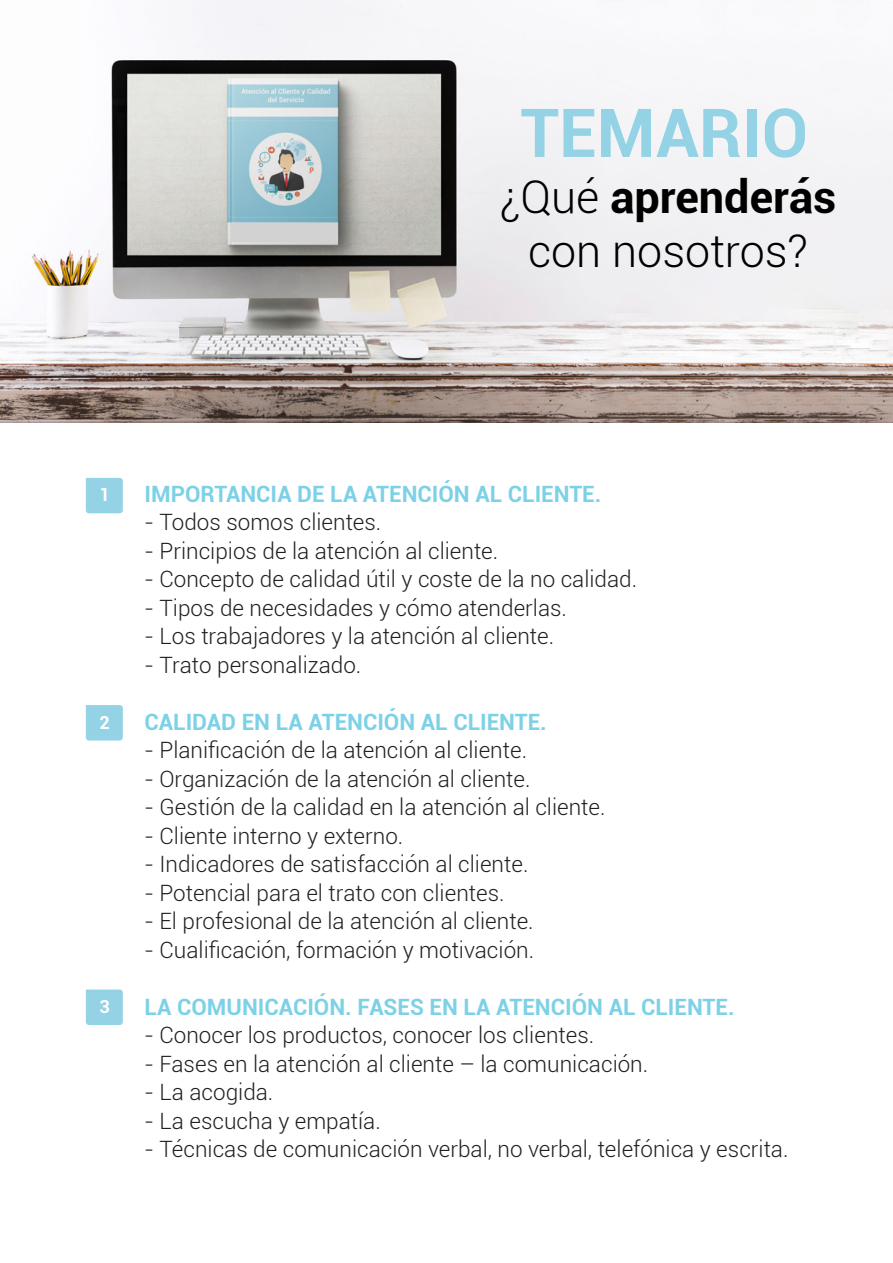
<style>
.page{position:relative;width:893px;height:1263px;background:#fff}
.page>*{position:absolute;margin:0;border:0;box-sizing:border-box;transform-origin:0 0}
.t1{font:700 67.5px "Roboto";color:#93d3e5}
.t2{font:700 45px "Roboto";color:#000}
.t3{font:300 45px "Roboto";color:#000}
.t4{font:300 22.5px "Roboto";color:#231f20}
.t5{font:700 22.5px "Roboto";color:#7dd1e7}
.t6{font:700 18px "Roboto";color:#fff}
.s1{font-weight:300}
</style>
<div class="page">
<svg style="left:86px;top:478px;width:37px;height:35px"></svg>
<svg style="left:86px;top:705px;width:37px;height:35px"></svg>
<svg style="left:86px;top:989px;width:37px;height:36px"></svg>
<img style="left:0;top:0;width:893px;height:422px">
<div style="left:232px;top:224px;width:106px;height:18px;background:#d2d2d2"></div>
<p class="t1" style="left:520px;top:85px;width:289px">TEMARIO</p>
<p class="t2" style="left:500px;top:166px;width:338px"><span class="s1">¿Qué</span> aprenderás</p>
<p class="t3" style="left:528px;top:220px;width:282px">con nosotros?</p>
<p class="t6" style="left:99px;top:482px;width:12px">1</p>
<p class="t6" style="left:99px;top:709px;width:12px">2</p>
<p class="t6" style="left:99px;top:994px;width:12px">3</p>
<p class="t5" style="left:145px;top:478px;width:458px">IMPORTANCIA DE LA ATENCIÓN AL CLIENTE.</p>
<p class="t4" style="left:145px;top:507px;width:238px">- Todos somos clientes.</p>
<p class="t4" style="left:145px;top:535px;width:355px">- Principios de la atención al cliente.</p>
<p class="t4" style="left:145px;top:564px;width:494px">- Concepto de calidad útil y coste de la no calidad.</p>
<p class="t4" style="left:145px;top:592px;width:424px">- Tipos de necesidades y cómo atenderlas.</p>
<p class="t4" style="left:145px;top:621px;width:411px">- Los trabajadores y la atención al cliente.</p>
<p class="t4" style="left:145px;top:649px;width:218px">- Trato personalizado.</p>
<p class="t5" style="left:145px;top:706px;width:404px">CALIDAD EN LA ATENCIÓN AL CLIENTE.</p>
<p class="t4" style="left:145px;top:735px;width:384px">- Planificación de la atención al cliente.</p>
<p class="t4" style="left:145px;top:763px;width:387px">- Organización de la atención al cliente.</p>
<p class="t4" style="left:145px;top:792px;width:462px">- Gestión de la calidad en la atención al cliente.</p>
<p class="t4" style="left:145px;top:820px;width:260px">- Cliente interno y externo.</p>
<p class="t4" style="left:145px;top:849px;width:385px">- Indicadores de satisfacción al cliente.</p>
<p class="t4" style="left:145px;top:877px;width:361px">- Potencial para el trato con clientes.</p>
<p class="t4" style="left:145px;top:906px;width:391px">- El profesional de la atención al cliente.</p>
<p class="t4" style="left:145px;top:934px;width:391px">- Cualificación, formación y motivación.</p>
<p class="t5" style="left:145px;top:991px;width:592px">LA COMUNICACIÓN. FASES EN LA ATENCIÓN AL CLIENTE.</p>
<p class="t4" style="left:145px;top:1020px;width:451px">- Conocer los productos, conocer los clientes.</p>
<p class="t4" style="left:145px;top:1048px;width:505px">- Fases en la atención al cliente – la comunicación.</p>
<p class="t4" style="left:145px;top:1077px;width:130px">- La acogida.</p>
<p class="t4" style="left:145px;top:1105px;width:238px">- La escucha y empatía.</p>
<p class="t4" style="left:145px;top:1134px;width:645px">- Técnicas de comunicación verbal, no verbal, telefónica y escrita.</p>
</div>
